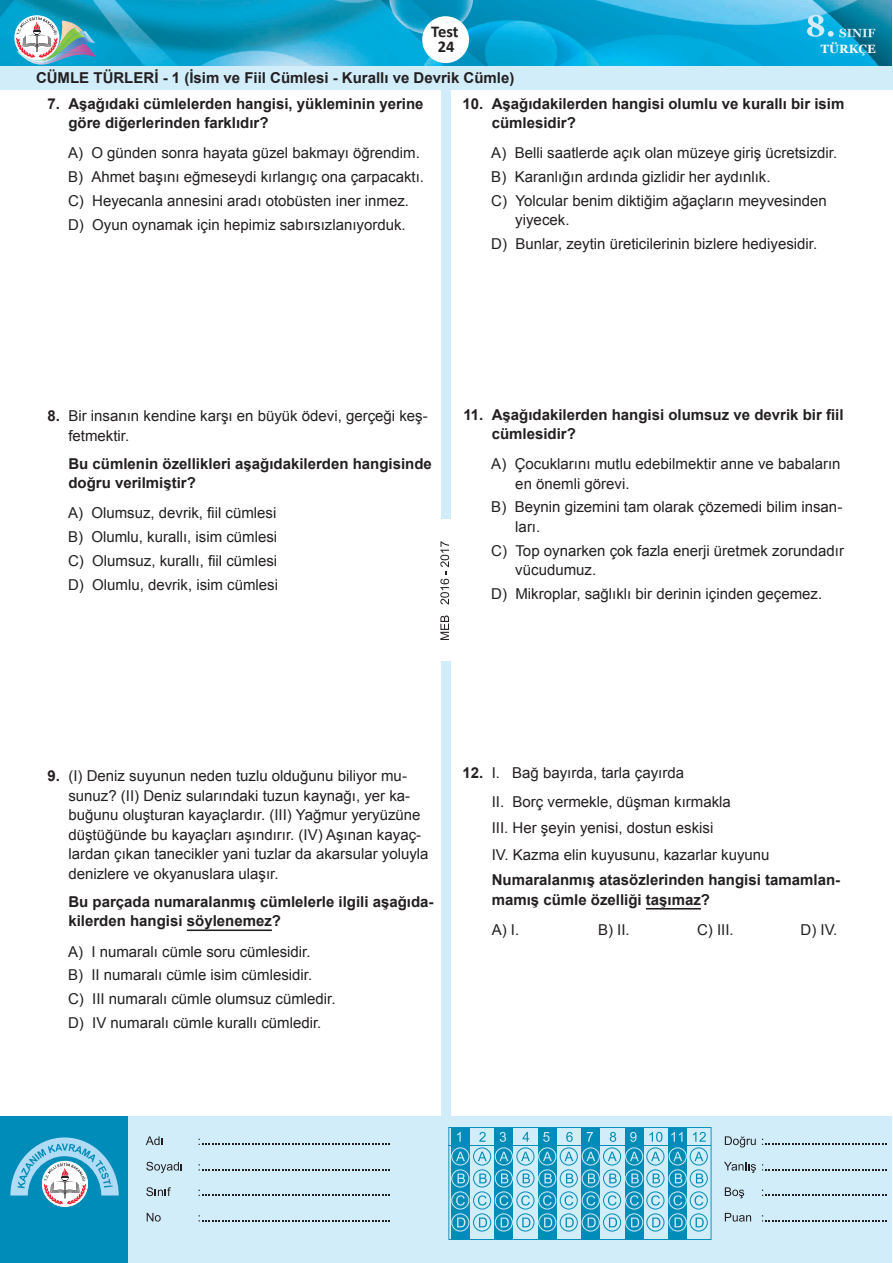
<style>
.page{position:relative;width:893px;height:1263px;background:#fff}
.page>*{position:absolute;margin:0;border:0;box-sizing:border-box;transform-origin:0 0}
.t1{font:700 16.5px/15.1px "Calibri";letter-spacing:-.005em;color:#231f20;text-align:center}
.t2{font:15px/23.7px "Arial";color:#231f20}
.t3{font:700 15px/19.5px "Arial";color:#231f20}
.t4{font:700 12px "Georgia";color:#fff}
.s1{font-weight:700}
</style>
<div class="page">
<img style="left:0;top:0;width:892px;height:66px">
<div style="left:0;top:1116px;width:133px;height:147px;background:#008cb8"></div>
<div style="left:129px;top:1116px;width:763px;height:147px;background:#d2edfa"></div>
<div style="left:441px;top:662px;width:9px;height:476px;background:#d2edfa"></div>
<div style="left:441px;top:90px;width:9px;height:428px;background:#d2edfa"></div>
<svg style="left:440px;top:615px;width:9px;height:25px"></svg>
<svg style="left:440px;top:541px;width:9px;height:63px"></svg>
<svg style="left:146px;top:1136px;width:17px;height:9px"></svg>
<svg style="left:146px;top:1162px;width:36px;height:11px"></svg>
<svg style="left:146px;top:1187px;width:25px;height:9px"></svg>
<svg style="left:147px;top:1213px;width:14px;height:8px"></svg>
<svg style="left:199px;top:1139px;width:191px;height:6px"></svg>
<svg style="left:199px;top:1164px;width:191px;height:6px"></svg>
<svg style="left:199px;top:1190px;width:191px;height:6px"></svg>
<svg style="left:199px;top:1215px;width:191px;height:6px"></svg>
<svg style="left:725px;top:1136px;width:31px;height:11px"></svg>
<svg style="left:724px;top:1162px;width:32px;height:11px"></svg>
<svg style="left:725px;top:1187px;width:19px;height:11px"></svg>
<svg style="left:725px;top:1213px;width:26px;height:8px"></svg>
<svg style="left:448px;top:1127px;width:263px;height:113px"></svg>
<svg style="left:762px;top:1139px;width:124px;height:6px"></svg>
<svg style="left:762px;top:1164px;width:124px;height:6px"></svg>
<svg style="left:762px;top:1190px;width:124px;height:6px"></svg>
<svg style="left:762px;top:1215px;width:124px;height:6px"></svg>
<div style="left:0;top:66px;width:892px;height:24px;background:#d2edfa"></div>
<div style="left:422px;top:16px;width:47px;height:47px;background:#fff;border-radius:50%"></div>
<img style="left:18px;top:60px;width:42px;height:5px">
<img style="left:57px;top:52px;width:39px;height:9px">
<img style="left:19px;top:60px;width:38px;height:3px">
<img style="left:86px;top:31px;width:9px;height:21px">
<svg style="left:807px;top:15px;width:68px;height:22px"></svg>
<svg style="left:14px;top:15px;width:45px;height:45px"></svg>
<svg style="left:16px;top:17px;width:70px;height:43px"></svg>
<svg style="left:10px;top:1137px;width:109px;height:67px"></svg>
<hr style="left:187px;top:929px;width:85px;height:2px;background:#231f20">
<hr style="left:646px;top:908px;width:55px;height:1px;background:#231f20">
<p class="t1" style="left:431px;top:24px;width:29px">Test<br>24</p>
<p class="t3" style="left:36px;top:68px;width:480px">CÜMLE TÜRLERİ - 1 (İsim ve Fiil Cümlesi - Kurallı ve Devrik Cümle)</p>
<p class="t4" style="left:821px;top:41px;width:56px">TÜRKÇE</p>
<p class="t3" style="left:68px;top:94px;width:357px;text-indent:-21px">7. Aşağıdaki cümlelerden hangisi, yükleminin yerine göre diğerlerinden farklıdır?</p>
<p class="t2" style="left:68px;top:141px;width:357px">A) O günden sonra hayata güzel bakmayı öğrendim.<br>B) Ahmet başını eğmeseydi kırlangıç ona çarpacaktı.<br>C) Heyecanla annesini aradı otobüsten iner inmez.<br>D) Oyun oynamak için hepimiz sabırsızlanıyorduk.</p>
<p class="t3" style="left:492px;top:94px;width:354px;text-indent:-29px">10. Aşağıdakilerden hangisi olumlu ve kurallı bir isim cümlesidir?</p>
<p class="t2" style="left:491px;top:141px;width:347px">A) Belli saatlerde açık olan müzeye giriş ücretsizdir.<br>B) Karanlığın ardında gizlidir her aydınlık.<br>C) Yolcular benim diktiğim ağaçların meyvesinden</p>
<p class="t2" style="left:491px;top:208px;width:327px;text-indent:24px">yiyecek.<br>D) Bunlar, zeytin üreticilerinin bizlere hediyesidir.</p>
<p class="t2" style="left:68px;top:406px;width:361px;line-height:19.5px;text-indent:-21px"><span class="s1">8.</span> Bir insanın kendine karşı en büyük ödevi, gerçeği keş&shy;fetmektir.</p>
<p class="t3" style="left:68px;top:454px;width:365px">Bu cümlenin özellikleri aşağıdakilerden hangisinde doğru verilmiştir?</p>
<p class="t2" style="left:68px;top:501px;width:212px;text-align:justify">A) Olumsuz, devrik, fiil cümlesi B) Olumlu, kurallı, isim cümlesi C) Olumsuz, kurallı, fiil cümlesi D) Olumlu, devrik, isim cümlesi</p>
<p class="t3" style="left:492px;top:405px;width:353px;text-indent:-28px">11. Aşağıdakilerden hangisi olumsuz ve devrik bir fiil cümlesidir?</p>
<p class="t2" style="left:515px;top:454px;width:327px;line-height:19.5px;text-indent:-24px">A) Çocuklarını mutlu edebilmektir anne ve babaların en önemli görevi.</p>
<p class="t2" style="left:515px;top:498px;width:328px;line-height:19.5px;text-indent:-24px">B) Beynin gizemini tam olarak çözemedi bilim insan&shy;ları.</p>
<p class="t2" style="left:515px;top:541px;width:330px;line-height:19.5px;text-indent:-24px">C) Top oynarken çok fazla enerji üretmek zorundadır vücudumuz.</p>
<p class="t2" style="left:491px;top:582px;width:332px">D) Mikroplar, sağlıklı bir derinin içinden geçemez.</p>
<p class="t2" style="left:68px;top:767px;width:362px;line-height:19.5px;text-indent:-21px"><span class="s1">9.</span> (I) Deniz suyunun neden tuzlu olduğunu biliyor mu&shy;sunuz? (II) Deniz sularındaki tuzun kaynağı, yer ka&shy;buğunu oluşturan kayaçlardır. (III) Yağmur yeryüzüne düştüğünde bu kayaçları aşındırır. (IV) Aşınan kayaç&shy;lardan çıkan tanecikler yani tuzlar da akarsular yoluyla denizlere ve okyanuslara ulaşır.</p>
<p class="t3" style="left:68px;top:892px;width:367px">Bu parçada numaralanmış cümlelerle ilgili aşağıda&shy;kilerden hangisi söylenemez?</p>
<p class="t2" style="left:68px;top:940px;width:269px">A) I numaralı cümle soru cümlesidir.<br>B) II numaralı cümle isim cümlesidir.<br>C) III numaralı cümle olumsuz cümledir.<br>D) IV numaralı cümle kurallı cümledir.</p>
<p class="t2" style="left:492px;top:758px;width:241px;line-height:28.7px;text-indent:-29px"><span class="s1">12.</span> I. Bağ bayırda, tarla çayırda<br>II. Borç vermekle, düşman kırmakla</p>
<p class="t2" style="left:492px;top:815px;width:279px;line-height:26.5px">III. Her şeyin yenisi, dostun eskisi<br>IV. Kazma elin kuyusunu, kazarlar kuyunu</p>
<p class="t3" style="left:492px;top:871px;width:350px">Numaralanmış atasözlerinden hangisi tamamlan&shy;mamış cümle özelliği taşımaz?</p>
<p class="t2" style="left:492px;top:918px;width:29px">A) I.</p>
<p class="t2" style="left:598px;top:918px;width:33px">B) II.</p>
<p class="t2" style="left:697px;top:918px;width:38px">C) III.</p>
<p class="t2" style="left:800px;top:918px;width:38px">D) IV.</p>
</div>
